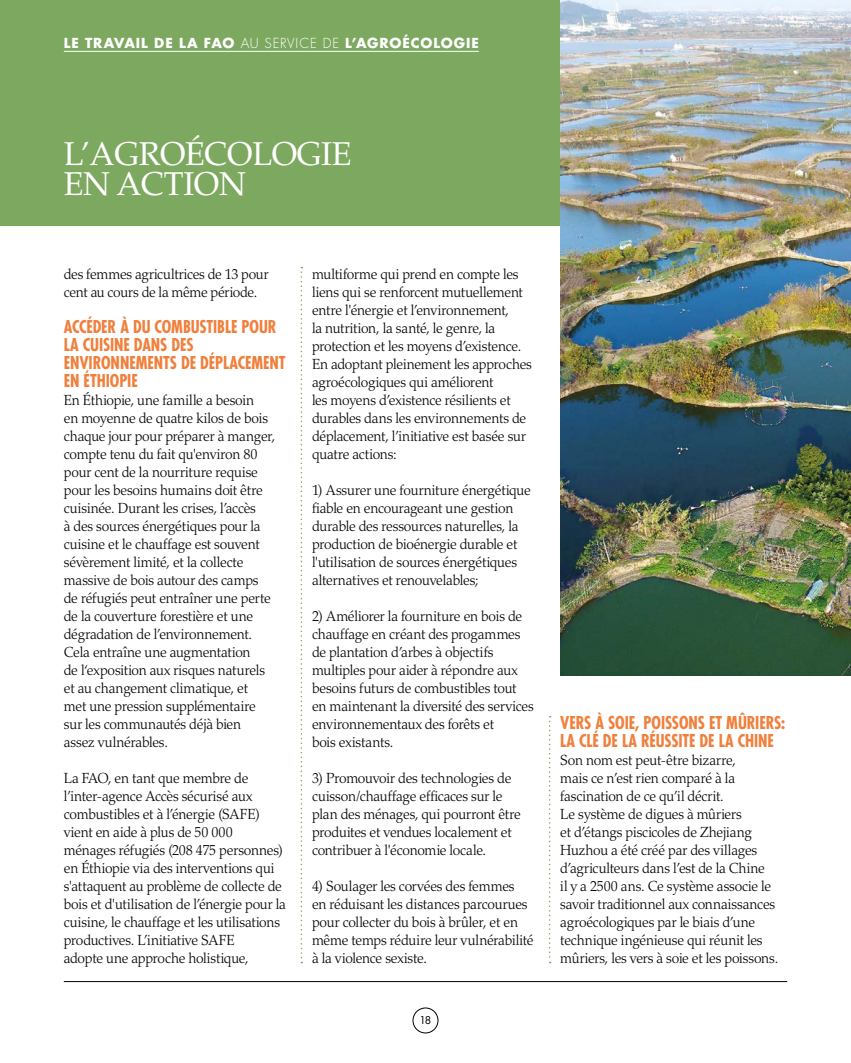
<style>
.page{position:relative;width:851px;height:1063px;background:#fff}
.page>*{position:absolute;margin:0;border:0;box-sizing:border-box;transform-origin:0 0}
.LITTLETITLE{font:33px/30px "Palatino LT Std";letter-spacing:-.01em;color:#fff}
.TEXT_HEADINGS{font:700 condensed 17.25px/18px "Futura Std";letter-spacing:-.005em;color:#f07f3c;scale:.95 1}
.TEXT__FR{font:300 14.7px/18px "Palatino LT Std";letter-spacing:-.015em;color:#000;scale:.96 1}
.t1{font:700 13.5px "Futura Std";letter-spacing:.065em;color:#fff}
.t2{font:10.5px "Futura Std";color:#000}
.s1{font-weight:300}
</style>
<div class="page">
<div style="left:412px;top:1008px;width:26px;height:25px;border:1px solid #000;border-radius:50%"></div>
<hr style="left:64px;top:981px;width:723px;height:1px;background:#000">
<div style="left:0;top:0;width:850px;height:225px;background:#7da85f"></div>
<img style="left:560px;top:0;width:290px;height:675px">
<svg style="left:300px;top:267px;width:2px;height:696px"></svg>
<svg style="left:549px;top:716px;width:1px;height:247px"></svg>
<hr style="left:64px;top:51px;width:415px;height:1px;background:#fff">
<p class="t1" style="left:64px;top:34px;width:416px">LE TRAVAIL DE LA FAO <span class="s1">AU SERVICE DE</span> L’AGROÉCOLOGIE</p>
<p class="LITTLETITLE" style="left:64px;top:139px;width:289px">L’AGROÉCOLOGIE<br>EN ACTION</p>
<p class="TEXT__FR" style="left:64px;top:265px;width:215px">des femmes agricultrices de 13 pour cent au cours de la même période.</p>
<p class="TEXT_HEADINGS" style="left:64px;top:318px;width:235px">ACCÉDER À DU COMBUSTIBLE POUR<br>LA CUISINE DANS DES<br>ENVIRONNEMENTS DE DÉPLACEMENT<br>EN ÉTHIOPIE</p>
<p class="TEXT__FR" style="left:64px;top:391px;width:222px">En Éthiopie, une famille a besoin<br>en moyenne de quatre kilos de bois chaque jour pour préparer à manger, compte tenu du fait qu'environ 80 pour cent de la nourriture requise pour les besoins humains doit être cuisinée. Durant les crises, l’accès<br>à des sources énergétiques pour la cuisine et le chauffage est souvent sévèrement limité, et la collecte massive de bois autour des camps de réfugiés peut entraîner une perte de la couverture forestière et une dégradation de l’environnement.<br>Cela entraîne une augmentation<br>de l‘exposition aux risques naturels et au changement climatique, et<br>met une pression supplémentaire sur les communautés déjà bien assez vulnérables.</p>
<p class="TEXT__FR" style="left:64px;top:769px;width:233px">La FAO, en tant que membre de l’inter-agence Accès sécurisé aux combustibles et à l’énergie (SAFE) vient en aide à plus de 50 000 ménages réfugiés (208 475 personnes) en Éthiopie via des interventions qui s'attaquent au problème de collecte de bois et d'utilisation de l’énergie pour la cuisine, le chauffage et les utilisations productives. L’initiative SAFE<br>adopte une approche holistique,</p>
<p class="TEXT__FR" style="left:312px;top:265px;width:230px">multiforme qui prend en compte les liens qui se renforcent mutuellement entre l'énergie et l’environnement,<br>la nutrition, la santé, le genre, la protection et les moyens d’existence.<br>En adoptant pleinement les approches agroécologiques qui améliorent<br>les moyens d’existence résilients et durables dans les environnements de déplacement, l’initiative est basée sur quatre actions:</p>
<p class="TEXT__FR" style="left:312px;top:481px;width:229px">1) Assurer une fourniture énergétique fiable en encourageant une gestion durable des ressources naturelles, la production de bioénergie durable et l'utilisation de sources énergétiques alternatives et renouvelables;</p>
<p class="TEXT__FR" style="left:312px;top:607px;width:232px">2) Améliorer la fourniture en bois de chauffage en créant des progammes de plantation d’arbes à objectifs multiples pour aider à répondre aux besoins futurs de combustibles tout en maintenant la diversité des services environnementaux des forêts et<br>bois existants.</p>
<p class="TEXT__FR" style="left:312px;top:769px;width:219px">3) Promouvoir des technologies de cuisson/chauffage efficaces sur le plan des ménages, qui pourront être produites et vendues localement et contribuer à l'économie locale.</p>
<p class="TEXT__FR" style="left:312px;top:877px;width:232px">4) Soulager les corvées des femmes<br>en réduisant les distances parcourues pour collecter du bois à brûler, et en même temps réduire leur vulnérabilité à la violence sexiste.</p>
<p class="t2" style="left:419px;top:1014px;width:13px">18</p>
<p class="TEXT_HEADINGS" style="left:560px;top:714px;width:238px">VERS À SOIE, POISSONS ET MÛRIERS:<br>LA CLÉ DE LA RÉUSSITE DE LA CHINE</p>
<p class="TEXT__FR" style="left:560px;top:751px;width:228px">Son nom est peut-être bizarre,<br>mais ce n’est rien comparé à la fascination de ce qu’il décrit.<br>Le système de digues à mûriers<br>et d’étangs piscicoles de Zhejiang Huzhou a été créé par des villages d’agriculteurs dans l’est de la Chine<br>il y a 2500 ans. Ce système associe le savoir traditionnel aux connaissances agroécologiques par le biais d’une technique ingénieuse qui réunit les mûriers, les vers à soie et les poissons.</p>
</div>
